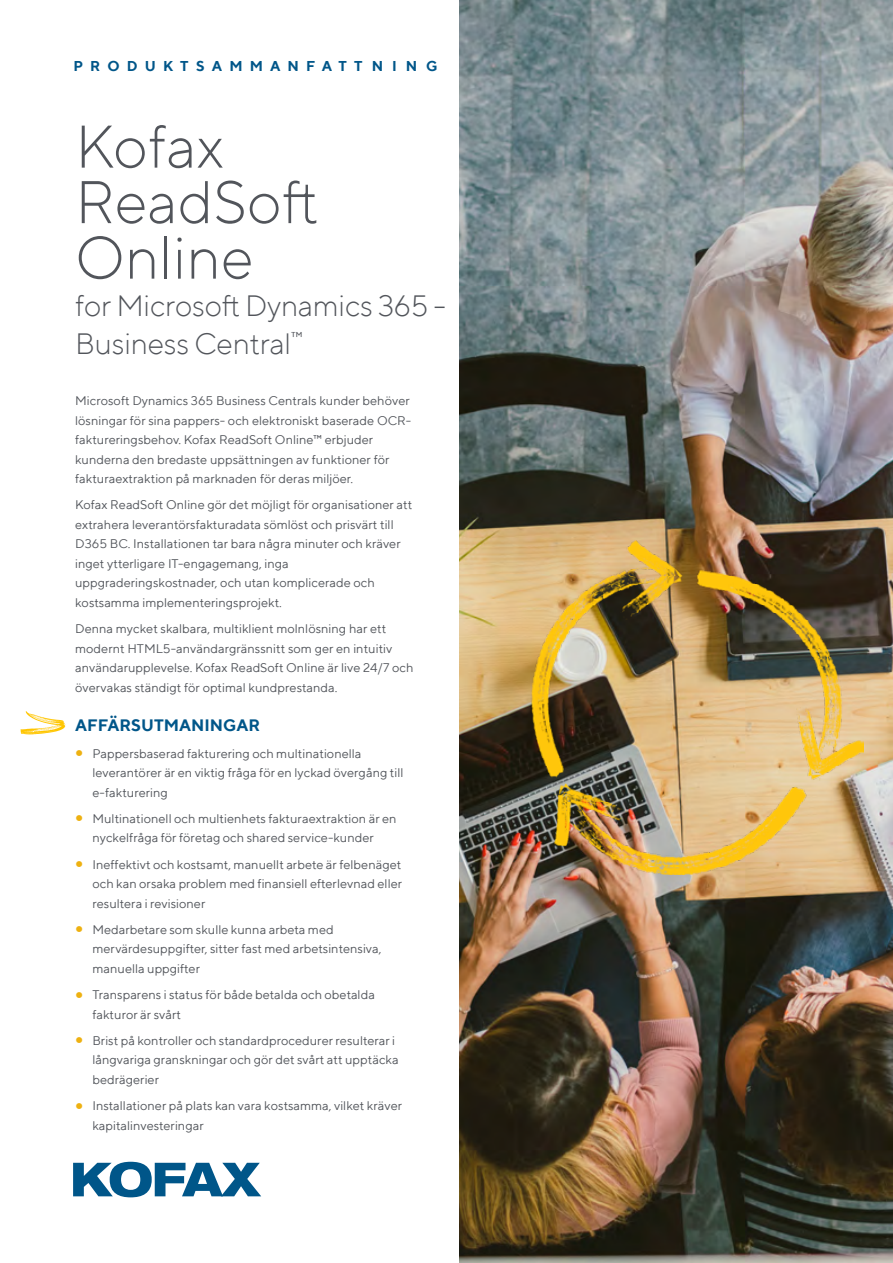
<style>
.page{position:relative;width:893px;height:1263px;background:#fff}
.page>*{position:absolute;margin:0;border:0;box-sizing:border-box;transform-origin:0 0}
.t1{font:300 60px/55.5px "TT Norms";color:#52555b}
.t2{font:300 30px/37.5px "TT Norms";letter-spacing:-.01em;color:#52555b}
.t3{font:700 16.5px "TT Norms";color:#005689}
.t4{font:700 14.25px "TT Norms";letter-spacing:.5em;color:#005689}
.t5{font:12.75px/19.5px "TT Norms";color:#52555b}
.s1{font-family:"Univers LT Std";font-weight:300;font-size:16.5px;color:#eeb111}
</style>
<div class="page">
<svg style="left:73px;top:1162px;width:188px;height:35px"></svg>
<svg style="left:20px;top:711px;width:45px;height:23px"></svg>
<img style="left:459px;top:0;width:434px;height:1263px">
<img style="left:530px;top:540px;width:333px;height:334px">
<p class="t4" style="left:73px;top:57px;width:366px">PRODUKTSAMMANFATT N I N G</p>
<h1 class="t1" style="left:75px;top:118px;width:245px">Kofax<br>ReadSoft<br>Online</h1>
<h2 class="t2" style="left:75px;top:286px;width:373px">for Microsoft Dynamics 365 -<br>Business Central<sup>™</sup></h2>
<p class="t5" style="left:75px;top:391px;width:338px">Microsoft Dynamics 365 Business Centrals kunder behöver lösningar för sina pappers- och elektroniskt baserade OCR&shy;faktureringsbehov. Kofax ReadSoft Online™ erbjuder kunderna den bredaste uppsättningen av funktioner för fakturaextraktion på marknaden för deras miljöer.</p>
<p class="t5" style="left:75px;top:495px;width:339px">Kofax ReadSoft Online gör det möjligt för organisationer att extrahera leverantörsfakturadata sömlöst och prisvärt till D365 BC. Installationen tar bara några minuter och kräver inget ytterligare IT-engagemang, inga uppgraderingskostnader, och utan komplicerade och kostsamma implementeringsprojekt.</p>
<p class="t5" style="left:75px;top:618px;width:340px">Denna mycket skalbara, multiklient molnlösning har ett modernt HTML5-användargränssnitt som ger en intuitiv användarupplevelse. Kofax ReadSoft Online är live 24/7 och övervakas ständigt för optimal kundprestanda.</p>
<p class="t3" style="left:75px;top:715px;width:187px">AFFÄRSUTMANINGAR</p>
<p class="t5" style="left:92px;top:743px;width:313px;text-indent:-17px"><span class="s1">•</span> Pappersbaserad fakturering och multinationella leverantörer är en viktig fråga för en lyckad övergång till e-fakturering</p>
<p class="t5" style="left:75px;top:808px;width:323px;text-align:center"><span class="s1">•</span> Multinationell och multienhets fakturaextraktion är en nyckelfråga för företag och shared service-kunder</p>
<p class="t5" style="left:92px;top:854px;width:311px;text-align:justify;text-indent:-17px"><span class="s1">•</span> Ineffektivt och kostsamt, manuellt arbete är felbenäget och kan orsaka problem med finansiell efterlevnad eller resultera i revisioner</p>
<p class="t5" style="left:92px;top:919px;width:291px;text-indent:-17px"><span class="s1">•</span> Medarbetare som skulle kunna arbeta med mervärdesuppgifter, sitter fast med arbetsintensiva, manuella uppgifter</p>
<p class="t5" style="left:92px;top:985px;width:284px;text-indent:-17px"><span class="s1">•</span> Transparens i status för både betalda och obetalda fakturor är svårt</p>
<p class="t5" style="left:92px;top:1030px;width:308px;text-indent:-17px"><span class="s1">•</span> Brist på kontroller och standardprocedurer resulterar i långvariga granskningar och gör det svårt att upptäcka bedrägerier</p>
<p class="t5" style="left:92px;top:1096px;width:311px;text-indent:-17px"><span class="s1">•</span> Installationer på plats kan vara kostsamma, vilket kräver kapitalinvesteringar</p>
</div>
